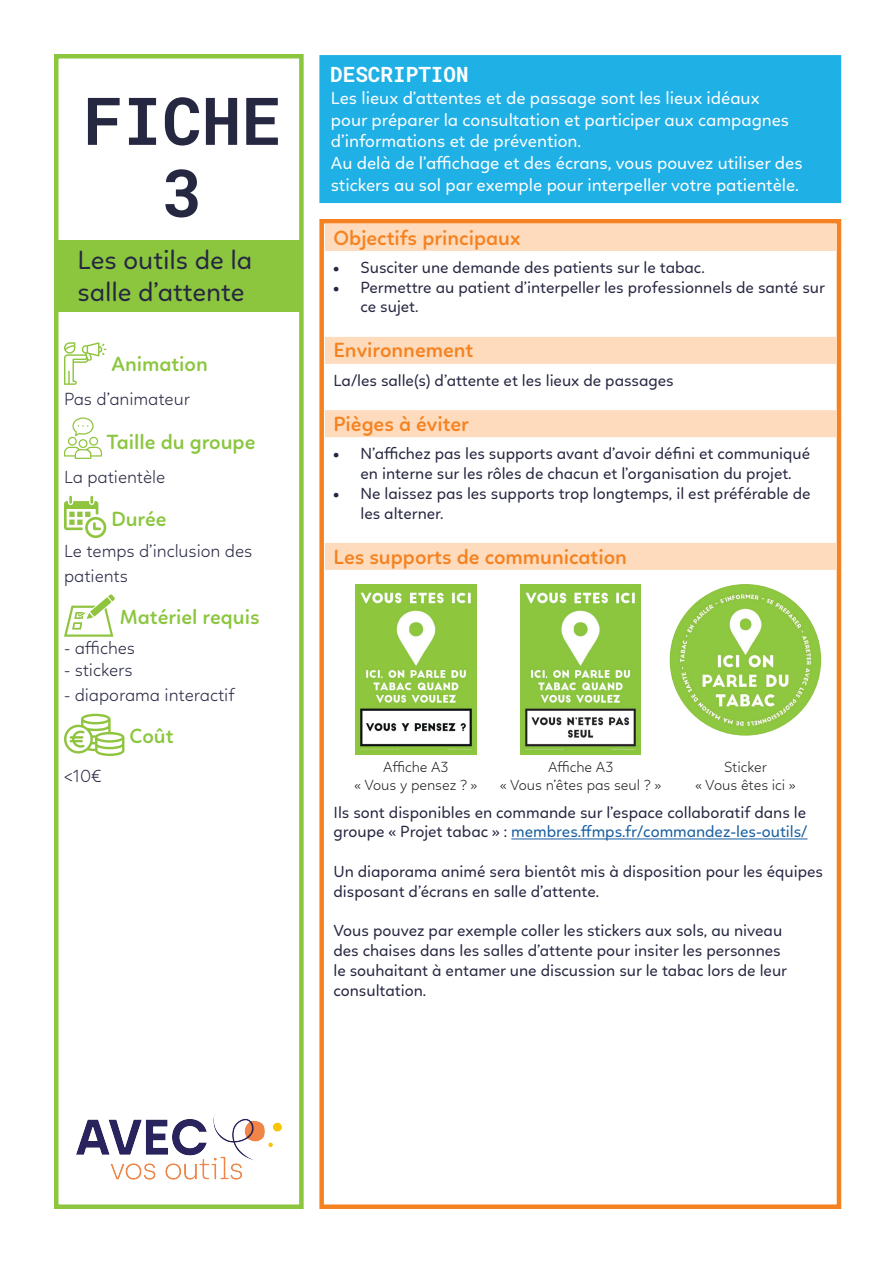
<style>
.page{position:relative;width:893px;height:1263px;background:#fff}
.page>*{position:absolute;margin:0;border:0;box-sizing:border-box;transform-origin:0 0}
.t1{font:700 66px/72px "Roboto Mono";color:#262741;text-align:center}
.t2{font:27px/32.4px "Linotte";color:#262741}
.t3{font:600 21px "Linotte";color:#f58220}
.t4{font:600 21px "Linotte";color:#8bc63e}
.t5{font:700 21px "Roboto Mono";color:#fff}
.t6{font:18px/21.6px "Linotte";color:#fff}
.t7{font:300 18px/25.2px "Linotte";color:#262741}
.t8{font:16.5px/19.8px "Linotte";color:#262741}
.t9{font:300 15px/18px "Linotte";color:#231f20;text-align:center}
.s1{color:#175d9e}
</style>
<div class="page">
<div style="left:319px;top:219px;width:522px;height:990px;border:4px solid #f58220"></div>
<div style="left:54px;top:54px;width:250px;height:1155px;background:#fff;border:4px solid #8bc63e"></div>
<div style="left:58px;top:240px;width:244px;height:72px;background:#8bc63e"></div>
<div style="left:325px;top:224px;width:511px;height:27px;background:#fddbbc"></div>
<div style="left:325px;top:337px;width:511px;height:27px;background:#fddbbc"></div>
<div style="left:325px;top:410px;width:511px;height:27px;background:#fddbbc"></div>
<div style="left:325px;top:543px;width:511px;height:27px;background:#fddbbc"></div>
<hr style="left:511px;top:838px;width:296px;height:1px;background:#175d9e">
<img style="left:356px;top:584px;width:120px;height:170px">
<img style="left:520px;top:584px;width:121px;height:170px">
<img style="left:670px;top:584px;width:151px;height:152px;border-radius:76px">
<svg style="left:64px;top:342px;width:43px;height:43px"></svg>
<svg style="left:64px;top:417px;width:38px;height:42px"></svg>
<svg style="left:64px;top:496px;width:42px;height:42px"></svg>
<svg style="left:64px;top:594px;width:51px;height:43px"></svg>
<svg style="left:64px;top:714px;width:60px;height:42px"></svg>
<img style="left:76px;top:1114px;width:206px;height:66px">
<div style="left:319px;top:55px;width:522px;height:148px;background:#1fb0e6"></div>
<h1 class="t1" style="left:83px;top:83px;width:199px">FICHE<br>3</h1>
<h2 class="t2" style="left:78px;top:244px;width:176px">Les outils de la salle d’attente</h2>
<p class="t4" style="left:112px;top:352px;width:98px">Animation</p>
<p class="t7" style="left:64px;top:386px;width:127px">Pas d’animateur</p>
<p class="t4" style="left:107px;top:430px;width:150px">Taille du groupe</p>
<p class="t7" style="left:64px;top:464px;width:103px">La patientèle</p>
<p class="t4" style="left:111px;top:507px;width:57px">Durée</p>
<p class="t7" style="left:64px;top:538px;width:190px">Le temps d’inclusion des patients</p>
<p class="t4" style="left:120px;top:604px;width:141px">Matériel requis</p>
<p class="t7" style="left:64px;top:635px;width:73px">- affiches</p>
<p class="t7" style="left:64px;top:657px;width:70px">- stickers</p>
<p class="t7" style="left:64px;top:682px;width:172px">- diaporama interactif</p>
<p class="t4" style="left:130px;top:724px;width:45px">Coût</p>
<p class="t7" style="left:64px;top:763px;width:39px">&lt;10€</p>
<p class="t5" style="left:330px;top:60px;width:140px">DESCRIPTION</p>
<p class="t6" style="left:331px;top:87px;width:473px">Les lieux d’attentes et de passage sont les lieux idéaux<br>pour préparer la consultation et participer aux campagnes d’informations et de prévention.<br>Au delà de l’affichage et des écrans, vous pouvez utiliser des stickers au sol par exemple pour interpeller votre patientèle.</p>
<p class="t3" style="left:333px;top:225px;width:188px">Objectifs principaux</p>
<p class="t8" style="left:333px;top:257px;width:373px">• Susciter une demande des patients sur le tabac.</p>
<p class="t8" style="left:360px;top:277px;width:466px;text-indent:-27px">• Permettre au patient d’interpeller les professionnels de santé sur ce sujet.</p>
<p class="t3" style="left:333px;top:338px;width:141px">Environnement</p>
<p class="t8" style="left:333px;top:370px;width:342px">La/les salle(s) d’attente et les lieux de passages</p>
<p class="t3" style="left:333px;top:411px;width:137px">Pièges à éviter</p>
<p class="t8" style="left:333px;top:443px;width:478px;text-align:center">• N’affichez pas les supports avant d’avoir défini et communiqué en interne sur les rôles de chacun et l’organisation du projet.</p>
<p class="t8" style="left:360px;top:483px;width:451px;text-indent:-27px">• Ne laissez pas les supports trop longtemps, il est préférable de les alterner.</p>
<p class="t3" style="left:333px;top:544px;width:295px">Les supports de communication</p>
<p class="t9" style="left:354px;top:758px;width:124px">Affiche A3<br>« Vous y pensez ? »</p>
<p class="t9" style="left:500px;top:758px;width:162px">Affiche A3<br>« Vous n’êtes pas seul ? »</p>
<p class="t9" style="left:695px;top:758px;width:102px">Sticker<br>« Vous êtes ici »</p>
<p class="t8" style="left:333px;top:802px;width:475px">Ils sont disponibles en commande sur l’espace collaboratif dans le groupe « Projet tabac » : <span class="s1">membres.ffmps.fr/commandez-les-outils/</span></p>
<p class="t8" style="left:333px;top:861px;width:491px">Un diaporama animé sera bientôt mis à disposition pour les équipes disposant d’écrans en salle d’attente.</p>
<p class="t8" style="left:333px;top:921px;width:455px">Vous pouvez par exemple coller les stickers aux sols, au niveau des chaises dans les salles d’attente pour insiter les personnes le souhaitant à entamer une discussion sur le tabac lors de leur consultation.</p>
</div>
